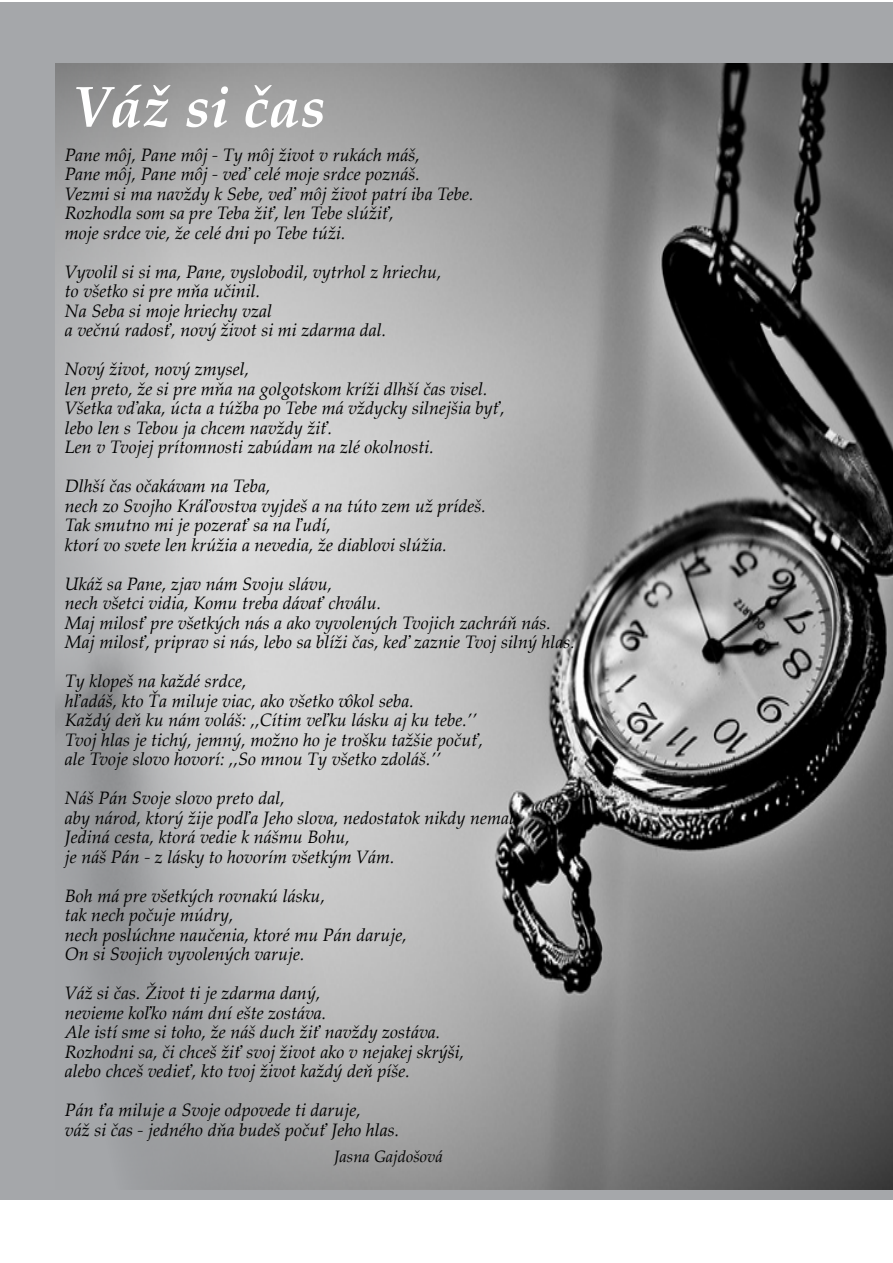
<style>
.page{position:relative;width:893px;height:1263px;background:#fff}
.page>*{position:absolute;margin:0;border:0;box-sizing:border-box;transform-origin:0 0}
.t1{font:italic 700 57px "Palatino Linotype";color:#fff}
.t2{font:italic 18px/19.5px "Palatino Linotype";color:#000}
.t3{font:italic 16.5px "Palatino Linotype";color:#000}
</style>
<div class="page">
<div style="left:0;top:2px;width:893px;height:1198px;background:#a5a7aa"></div>
<img style="left:55px;top:64px;width:838px;height:1126px">
<h1 class="t1" style="left:72px;top:66px;width:255px">Váž si čas</h1>
<p class="t2" style="left:65px;top:144px;width:410px">Pane môj, Pane môj - Ty môj život v rukách máš,<br>Pane môj, Pane môj - veď celé moje srdce poznáš.<br>Vezmi si ma navždy k Sebe, veď môj život patrí iba Tebe.<br>Rozhodla som sa pre Teba žiť, len Tebe slúžiť,<br>moje srdce vie, že celé dni po Tebe túži.</p>
<p class="t2" style="left:65px;top:261px;width:378px">Vyvolil si si ma, Pane, vyslobodil, vytrhol z hriechu, to všetko si pre mňa učinil.<br>Na Seba si moje hriechy vzal<br>a večnú radosť, nový život si mi zdarma dal.</p>
<p class="t2" style="left:65px;top:359px;width:442px">Nový život, nový zmysel,<br>len preto, že si pre mňa na golgotskom kríži dlhší čas visel.<br>Všetka vďaka, úcta a túžba po Tebe má vždycky silnejšia byť, lebo len s Tebou ja chcem navždy žiť.<br>Len v Tvojej prítomnosti zabúdam na zlé okolnosti.</p>
<p class="t2" style="left:65px;top:476px;width:423px">Dlhší čas očakávam na Teba,<br>nech zo Svojho Kráľovstva vyjdeš a na túto zem už prídeš.<br>Tak smutno mi je pozerať sa na ľudí,<br>ktorí vo svete len krúžia a nevedia, že diablovi slúžia.</p>
<p class="t2" style="left:65px;top:573px;width:512px">Ukáž sa Pane, zjav nám Svoju slávu,<br>nech všetci vidia, Komu treba dávať chválu.<br>Maj milosť pre všetkých nás a ako vyvolených Tvojich zachráň nás.<br>Maj milosť, priprav si nás, lebo sa blíži čas, keď zaznie Tvoj silný hlas.</p>
<p class="t2" style="left:65px;top:671px;width:420px">Ty klopeš na každé srdce,<br>hľadáš, kto Ťa miluje viac, ako všetko vôkol seba.<br>Každý deň ku nám voláš: ,,Cítim veľku lásku aj ku tebe.’’ Tvoj hlas je tichý, jemný, možno ho je trošku tažšie počuť, ale Tvoje slovo hovorí: ,,So mnou Ty všetko zdoláš.’’</p>
<p class="t2" style="left:65px;top:788px;width:455px">Náš Pán Svoje slovo preto dal,<br>aby národ, ktorý žije podľa Jeho slova, nedostatok nikdy nemal.<br>Jediná cesta, ktorá vedie k nášmu Bohu,<br>je náš Pán - z lásky to hovorím všetkým Vám.</p>
<p class="t2" style="left:65px;top:885px;width:344px">Boh má pre všetkých rovnakú lásku,<br>tak nech počuje múdry,<br>nech poslúchne naučenia, ktoré mu Pán daruje, On si Svojich vyvolených varuje.</p>
<p class="t2" style="left:65px;top:983px;width:401px">Váž si čas. Život ti je zdarma daný,<br>nevieme koľko nám dní ešte zostáva.<br>Ale istí sme si toho, že náš duch žiť navždy zostáva.<br>Rozhodni sa, či chceš žiť svoj život ako v nejakej skrýši, alebo chceš vedieť, kto tvoj život každý deň píše.</p>
<p class="t2" style="left:65px;top:1100px;width:336px">Pán ťa miluje a Svoje odpovede ti daruje,<br>váž si čas - jedného dňa budeš počuť Jeho hlas.</p>
<p class="t3" style="left:334px;top:1145px;width:110px">Jasna Gajdošová</p>
</div>
